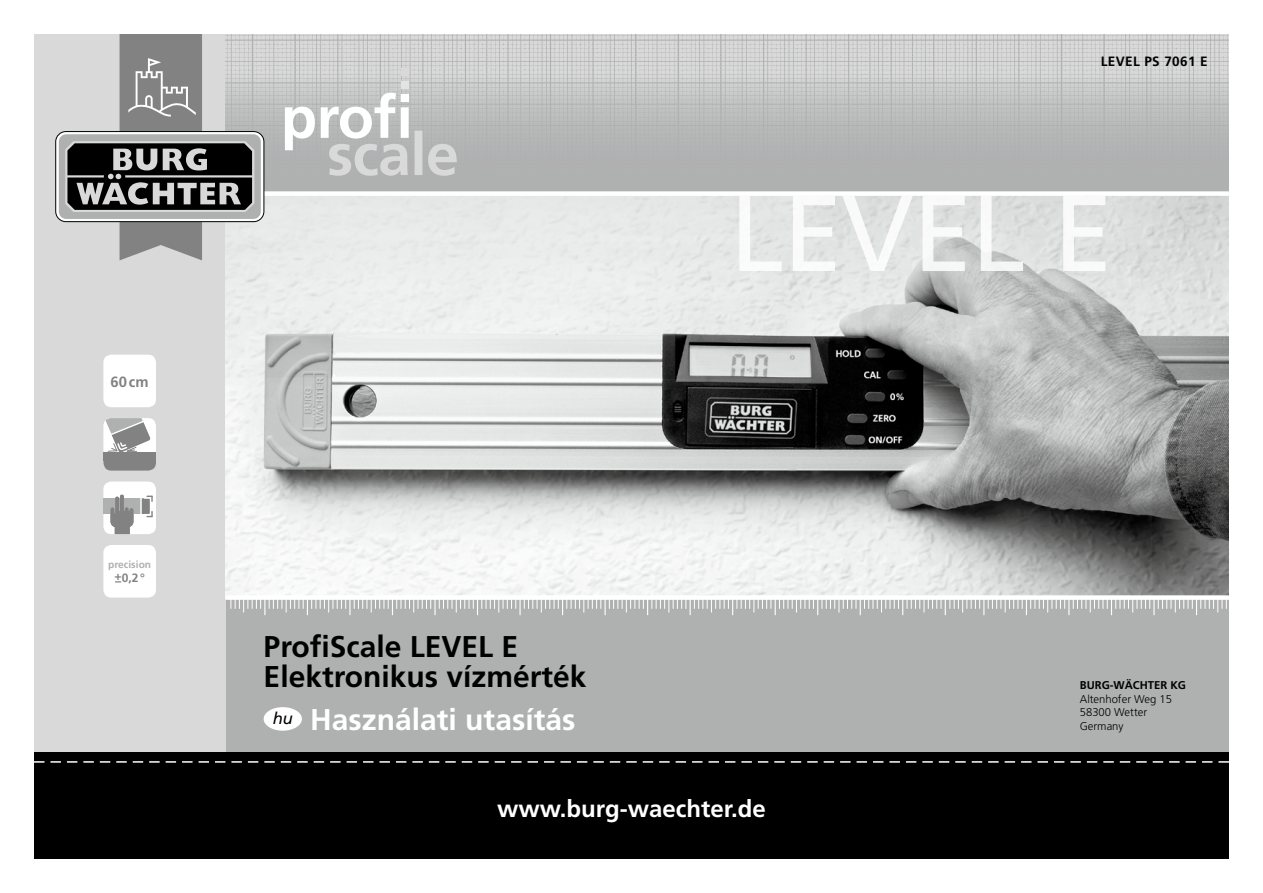
<style>
.page{position:relative;width:1263px;height:893px;background:#fff}
.page>*{position:absolute;margin:0;border:0;box-sizing:border-box;transform-origin:0 0}
.t1{font:107.85px "Frutiger";letter-spacing:-.01em;color:#fff}
.t2{font:700 30px/30px "Frutiger";color:#000}
.t3{font:700 30px "Frutiger";color:#fff}
.t4{font:700 24px "Frutiger";color:#fff}
.t5{font:700 14.85px "Frutiger";color:#818281}
.t6{font:700 13.5px "Frutiger";letter-spacing:.03em;color:#000}
.t7{font:700 12px "Frutiger";color:#818281}
.t8{font:300 11.25px/13.5px "Frutiger";color:#000}
.t9{font:700 11.25px "Frutiger";color:#000}
.t10{font:700 10.2px "Frutiger";color:#afb0b0}
</style>
<div class="page">
<div style="left:225px;top:597px;width:1004px;height:156px;background:#afb0b0"></div>
<div style="left:34px;top:34px;width:191px;height:825px;background:#d9d9da"></div>
<img style="left:457px;top:34px;width:772px;height:157px">
<div style="left:34px;top:753px;width:1195px;height:106px;background:#000"></div>
<svg style="left:225px;top:196px;width:1004px;height:399px"></svg>
<svg style="left:34px;top:761px;width:1195px;height:2px"></svg>
<svg style="left:231px;top:600px;width:996px;height:15px"></svg>
<div style="left:225px;top:595px;width:1004px;height:5px;background:#fff"></div>
<div style="left:264px;top:707px;width:38px;height:24px;background:#fff;border-radius:50%"></div>
<div style="left:59px;top:134px;width:202px;height:85px;background:#afb0b0;border-radius:7px"></div>
<svg style="left:65px;top:34px;width:392px;height:226px"></svg>
<div style="left:103px;top:355px;width:53px;height:52px;background:#fff;border-radius:8px"></div>
<div style="left:103px;top:452px;width:53px;height:19px;background:#818281;border-radius:8px"></div>
<div style="left:103px;top:452px;width:53px;height:9px;background:#818281"></div>
<svg style="left:104px;top:418px;width:52px;height:34px;background:#bfbfbf"></svg>
<div style="left:103px;top:482px;width:53px;height:52px;background:#fff;border-radius:8px"></div>
<div style="left:103px;top:499px;width:41px;height:15px;background:#afb0b0"></div>
<svg style="left:140px;top:496px;width:13px;height:21px"></svg>
<svg style="left:110px;top:495px;width:23px;height:39px"></svg>
<div style="left:103px;top:545px;width:53px;height:53px;background:#fff;border-radius:8px"></div>
<p class="t5" style="left:111px;top:373px;width:40px">60cm</p>
<p class="t10" style="left:108px;top:558px;width:44px">precision</p>
<p class="t7" style="left:115px;top:571px;width:32px">+0,2°</p>
<p class="t6" style="left:1101px;top:53px;width:108px">LEVEL PS 7061 E</p>
<p class="t2" style="left:264px;top:631px;width:324px">ProfiScale LEVEL E<br>Elektronikus vízmérték</p>
<p class="t3" style="left:273px;top:702px;width:304px"><sup>hu</sup> Használati utasítás</p>
<h1 class="t1" style="left:730px;top:170px;width:385px">LEVEL E</h1>
<p class="t9" style="left:1080px;top:679px;width:108px">BURG-WÄCHTER KG</p>
<p class="t8" style="left:1080px;top:692px;width:94px">Altenhofer Weg 15<br>58300 Wetter<br>Germany</p>
<p class="t4" style="left:497px;top:795px;width:270px">www.burg-waechter.de</p>
</div>
